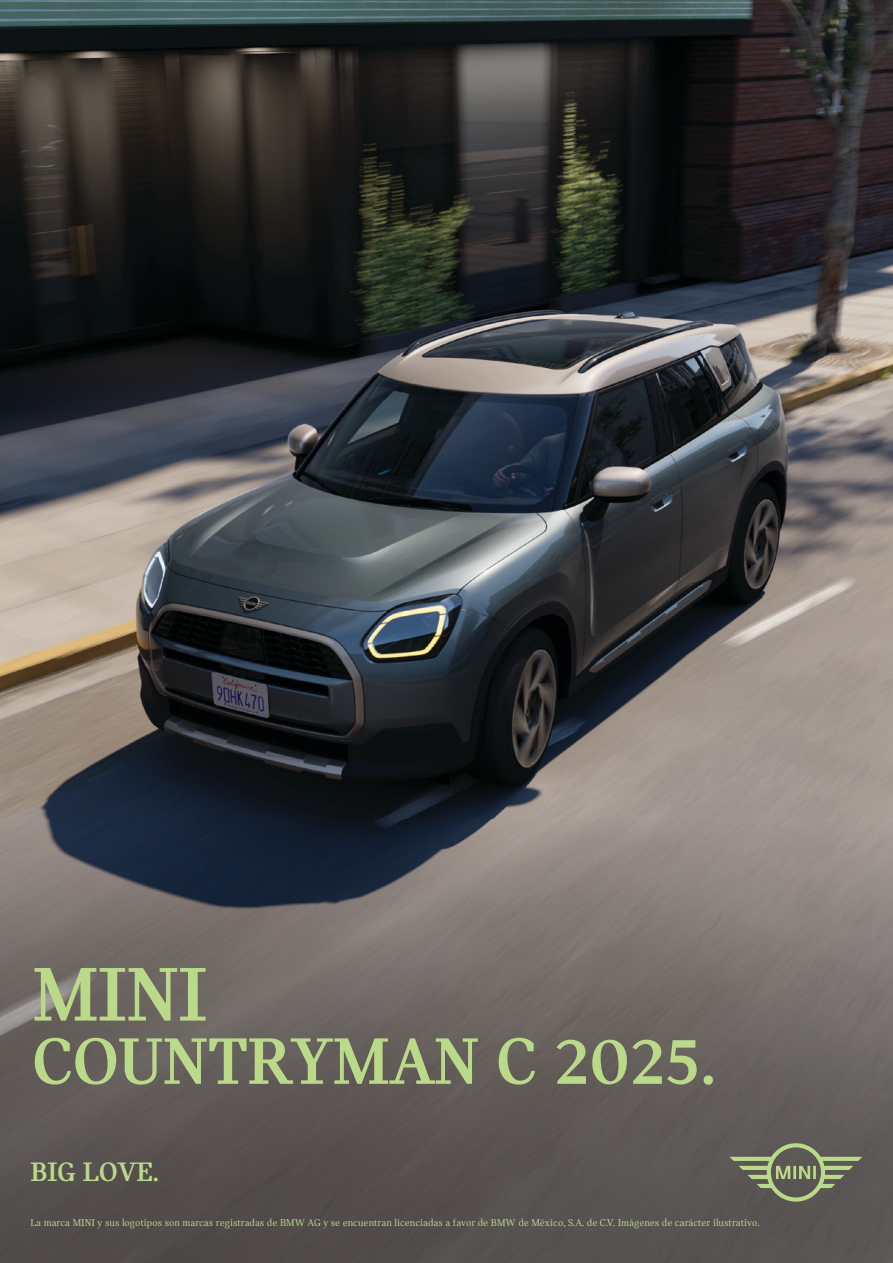
<style>
.page{position:relative;width:893px;height:1263px;background:#fff}
.page>*{position:absolute;margin:0;border:0;box-sizing:border-box;transform-origin:0 0}
.t1{font:700 81.15px "MINI Serif";color:#bada89}
.t2{font:700 70.05px "MINI Serif";color:#bada89}
.t3{font:700 28.5px "MINI Serif";color:#bada89}
.t4{font:10.5px "MINI Serif";color:#bada89}
</style>
<div class="page">
<img style="left:0;top:0;width:893px;height:819px">
<img style="left:0;top:819px;width:893px;height:444px">
<svg style="left:729px;top:1143px;width:133px;height:58px"></svg>
<h1 class="t1" style="left:33px;top:947px;width:176px">MINI</h1>
<h2 class="t2" style="left:33px;top:1021px;width:685px">COUNTRYMAN C 2025.</h2>
<h3 class="t3" style="left:31px;top:1155px;width:130px">BIG LOVE.</h3>
<p class="t4" style="left:31px;top:1217px;width:730px">La marca MINI y sus logotipos son marcas registradas de BMW AG y se encuentran licenciadas a favor de BMW de México, S.A. de C.V. Imágenes de carácter ilustrativo.</p>
</div>
